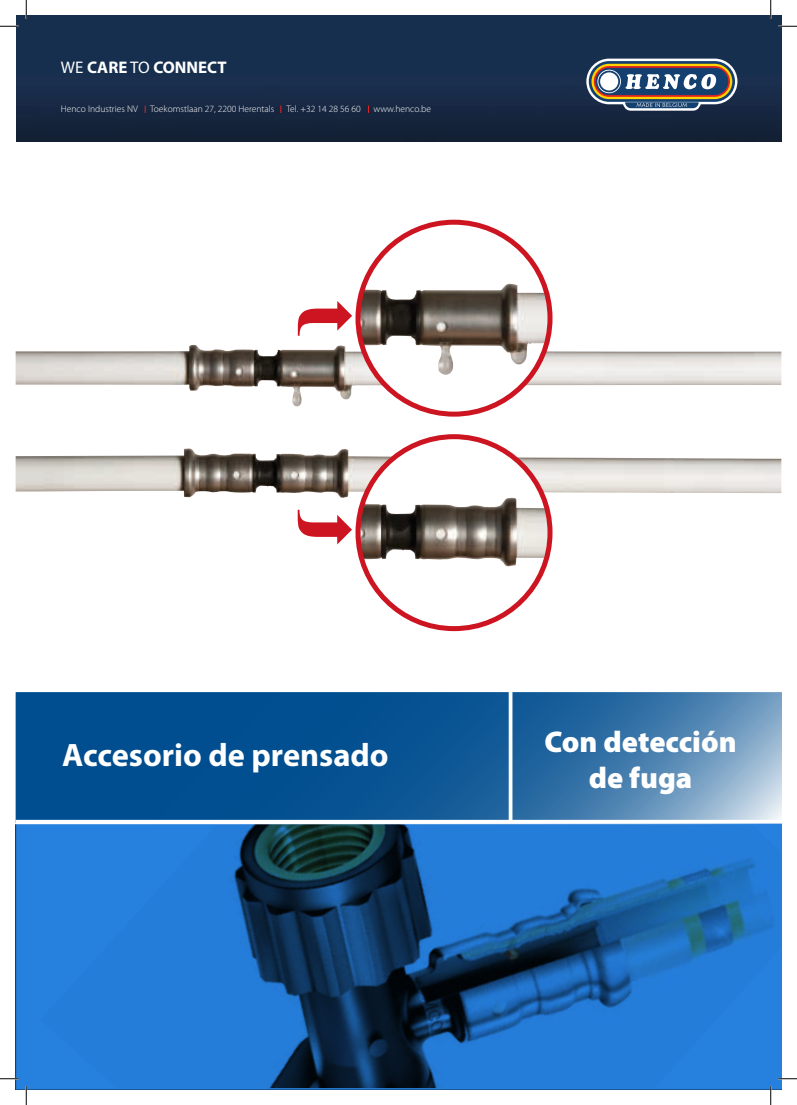
<style>
.page{position:relative;width:797px;height:1105px;background:#fff}
.page>*{position:absolute;margin:0;border:0;box-sizing:border-box;transform-origin:0 0}
.t1{font:700 32.5px "Myriad Pro";color:#fff}
.t2{font:900 30px "Myriad Pro";color:#fff}
.t3{font:700 16.88px "Myriad Pro";color:#fff}
.t4{font:300 9.5px "Myriad Pro";color:#fff}
.s1{font-weight:400}
</style>
<div class="page">
<img style="left:16px;top:345px;width:765px;height:62px">
<img style="left:16px;top:448px;width:765px;height:50px">
<div style="left:358px;top:437px;width:192px;height:192px;background:#fff;border-radius:50%"></div>
<img style="left:361px;top:498px;width:189px;height:69px">
<div style="left:355px;top:434px;width:197px;height:197px;border:5px solid #cd1421;border-radius:50%"></div>
<div style="left:358px;top:222px;width:192px;height:192px;background:#fff;border-radius:50%"></div>
<img style="left:358px;top:284px;width:192px;height:91px">
<div style="left:355px;top:220px;width:197px;height:197px;border:5px solid #cd1421;border-radius:50%"></div>
<img style="left:16px;top:16px;width:765px;height:125px">
<svg style="left:586px;top:59px;width:151px;height:52px"></svg>
<svg style="left:16px;top:824px;width:765px;height:265px;background:#1e66af"></svg>
<svg style="left:16px;top:692px;width:765px;height:132px;background:#21659e"></svg>
<hr style="left:16px;top:820px;width:765px;height:3px;background:#fff">
<svg style="left:508px;top:692px;width:4px;height:128px"></svg>
<svg style="left:0;top:25px;width:19px;height:2px"></svg>
<svg style="left:778px;top:25px;width:19px;height:2px"></svg>
<svg style="left:0;top:1078px;width:19px;height:1px"></svg>
<svg style="left:778px;top:1078px;width:19px;height:1px"></svg>
<svg style="left:25px;top:0;width:2px;height:19px"></svg>
<svg style="left:25px;top:1086px;width:2px;height:19px"></svg>
<svg style="left:770px;top:0;width:1px;height:19px"></svg>
<svg style="left:770px;top:1086px;width:1px;height:19px"></svg>
<p class="t3" style="left:61px;top:56px;width:167px"><span class="s1">WE</span> CARE <span class="s1">TO</span> CONNECT</p>
<p class="t4" style="left:61px;top:104px;width:79px">Henco Industries NV</p>
<p class="t4" style="left:150px;top:104px;width:126px">Toekomstlaan 27, 2200 Herentals</p>
<p class="t4" style="left:286px;top:104px;width:76px">Tel. +32 14 28 56 60</p>
<p class="t4" style="left:373px;top:104px;width:59px">www.henco.be</p>
<p class="t1" style="left:62px;top:733px;width:328px">Accesorio de prensado</p>
<p class="t2" style="left:544px;top:722px;width:194px">Con detección</p>
<p class="t2" style="left:589px;top:758px;width:105px">de fuga</p>
</div>
